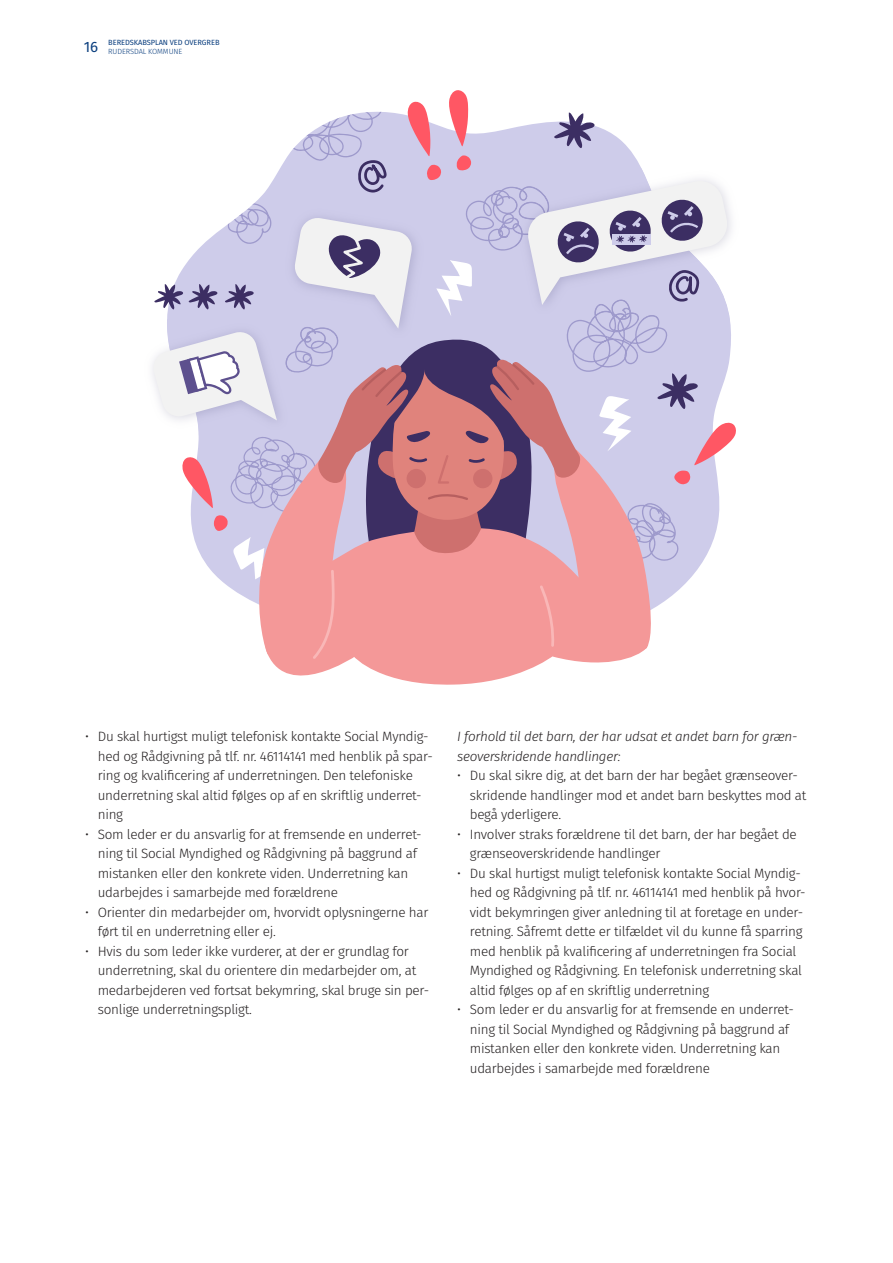
<style>
.page{position:relative;width:893px;height:1263px;background:#fff}
.page>*{position:absolute;margin:0;border:0;box-sizing:border-box;transform-origin:0 0}
.t1{font:15px "Tsmnyb Fira Sans";color:#0a3e7e}
.t2{font:300 13.5px/19.5px "Hrbbtn Fira Sans";letter-spacing:-.02em;color:#231f20}
.t3{font:italic 300 13.5px "Sjyqpf Fira Sans";letter-spacing:-.02em;color:#231f20}
.t4{font:7.5px "Mrrwtf Fira Sans";letter-spacing:-.01em;color:#0a3e7e}
.t5{font:300 7.5px "Ywpsmm Fira Sans";letter-spacing:-.01em;color:#0a3e7e}
</style>
<div class="page">
<svg style="left:278px;top:668px;width:254px;height:17px"></svg>
<svg style="left:152px;top:90px;width:584px;height:578px"></svg>
<p class="t1" style="left:84px;top:35px;width:16px">16</p>
<p class="t4" style="left:108px;top:37px;width:113px">BEREDSKABSPLAN VED OVERGREB</p>
<p class="t5" style="left:108px;top:46px;width:76px">RUDERSDAL KOMMUNE</p>
<p class="t2" style="left:98px;top:726px;width:337px;text-indent:-13px">• Du skal hurtigst muligt telefonisk kontakte Social Myndig&shy;hed og Rådgivning på tlf. nr. 46114141 med henblik på spar-</p>
<p class="t2" style="left:98px;top:785px;width:325px">underretning skal altid følges op af en skriftlig underret-</p>
<p class="t2" style="left:85px;top:824px;width:338px">• Som leder er du ansvarlig for at fremsende en underret-</p>
<p class="t2" style="left:98px;top:765px;width:317px">ring og kvalificering af underretningen. Den telefoniske</p>
<p class="t2" style="left:98px;top:804px;width:27px">ning</p>
<p class="t2" style="left:98px;top:843px;width:321px">ning til Social Myndighed og Rådgivning på baggrund af mistanken eller den konkrete viden. Underretning kan udarbejdes i samarbejde med forældrene</p>
<p class="t2" style="left:98px;top:902px;width:332px;text-indent:-13px">• Orienter din medarbejder om, hvorvidt oplysningerne har ført til en underretning eller ej.</p>
<p class="t2" style="left:98px;top:941px;width:320px;text-indent:-13px">• Hvis du som leder ikke vurderer, at der er grundlag for underretning, skal du orientere din medarbejder om, at</p>
<p class="t2" style="left:98px;top:999px;width:156px">sonlige underretningspligt.</p>
<p class="t2" style="left:98px;top:980px;width:333px">medarbejderen ved fortsat bekymring, skal bruge sin per-</p>
<h4 class="t3" style="left:457px;top:727px;width:342px">I forhold til det barn, der har udsat et andet barn for græn-</h4>
<h4 class="t3" style="left:457px;top:746px;width:165px">seoverskridende handlinger:</h4>
<p class="t2" style="left:470px;top:765px;width:338px;text-indent:-13px">• Du skal sikre dig, at det barn der har begået grænseover&shy;skridende handlinger mod et andet barn beskyttes mod at begå yderligere.</p>
<p class="t2" style="left:470px;top:824px;width:328px;text-indent:-13px">• Involver straks forældrene til det barn, der har begået de grænseoverskridende handlinger</p>
<p class="t2" style="left:470px;top:863px;width:337px;text-indent:-13px">• Du skal hurtigst muligt telefonisk kontakte Social Myndig&shy;hed og Rådgivning på tlf. nr. 46114141 med henblik på hvor&shy;vidt bekymringen giver anledning til at foretage en under-</p>
<p class="t2" style="left:470px;top:921px;width:334px">retning. Såfremt dette er tilfældet vil du kunne få sparring med henblik på kvalificering af underretningen fra Social Myndighed og Rådgivning. En telefonisk underretning skal altid følges op af en skriftlig underretning</p>
<p class="t2" style="left:470px;top:1019px;width:321px">ning til Social Myndighed og Rådgivning på baggrund af mistanken eller den konkrete viden. Underretning kan udarbejdes i samarbejde med forældrene</p>
<p class="t2" style="left:457px;top:999px;width:338px">• Som leder er du ansvarlig for at fremsende en underret-</p>
</div>
